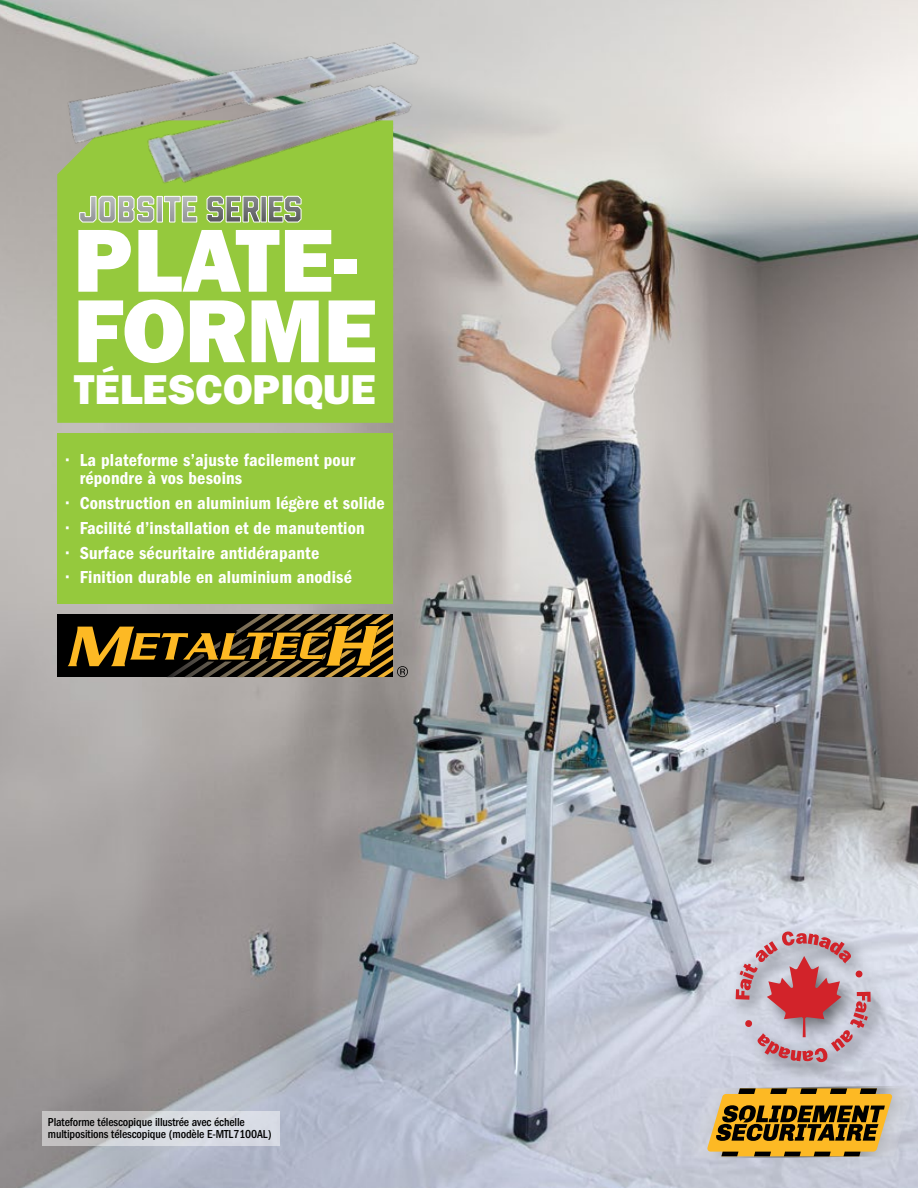
<style>
.page{position:relative;width:918px;height:1188px;background:#fff}
.page>*{position:absolute;margin:0;border:0;box-sizing:border-box;transform-origin:0 0}
.t1{font:90px/70.5px "ITC Franklin Gothic Std Hvy";color:#fff}
.t2{font:42px "ITC Franklin Gothic Std Hvy";color:#fff}
.t3{font:18px/18px "ITC Franklin Gothic Std Dm Cd";letter-spacing:.01em;color:#fff}
.t4{font:500 condensed 12px/12px "ITC Franklin Gothic Std";letter-spacing:-.01em;color:#000}
</style>
<div class="page">
<img style="left:0;top:0;width:918px;height:1188px">
<svg style="left:684px;top:1086px;width:231px;height:73px;background:#aa8f55"></svg>
<div style="left:57px;top:238px;width:336px;height:185px;background:#95c93d"></div>
<div style="left:57px;top:434px;width:336px;height:170px;background:#95c93d"></div>
<div style="left:57px;top:614px;width:336px;height:63px;background:#000"></div>
<svg style="left:68px;top:614px;width:340px;height:63px"></svg>
<div style="left:728px;top:924px;width:164px;height:159px;background:#000;opacity:.5"></div>
<svg style="left:736px;top:931px;width:135px;height:132px;background:#c69ba6"></svg>
<img style="left:50px;top:0;width:381px;height:238px">
<svg style="left:79px;top:195px;width:119px;height:28px;background:#b2c595"></svg>
<svg style="left:206px;top:195px;width:96px;height:28px;background:#9caa87"></svg>
<svg style="left:43px;top:1111px;width:237px;height:34px;background:#cfd1d5"></svg>
<h1 class="t1" style="left:74px;top:226px;width:306px">PLATE-<br>FORME</h1>
<h2 class="t2" style="left:74px;top:365px;width:304px">TÉLESCOPIQUE</h2>
<p class="t3" style="left:80px;top:451px;width:277px;text-indent:-14px">• La plateforme s’ajuste facilement pour répondre à vos besoins</p>
<p class="t3" style="left:66px;top:494px;width:320px">• Construction en aluminium légère et solide</p>
<p class="t3" style="left:66px;top:519px;width:300px">• Facilité d’installation et de manutention</p>
<p class="t3" style="left:66px;top:544px;width:255px">• Surface sécuritaire antidérapante</p>
<p class="t3" style="left:66px;top:568px;width:287px">• Finition durable en aluminium anodisé</p>
<p class="t4" style="left:48px;top:1116px;width:225px">Plateforme télescopique illustrée avec échelle multipositions télescopique (modèle E-MTL7100AL)</p>
</div>
